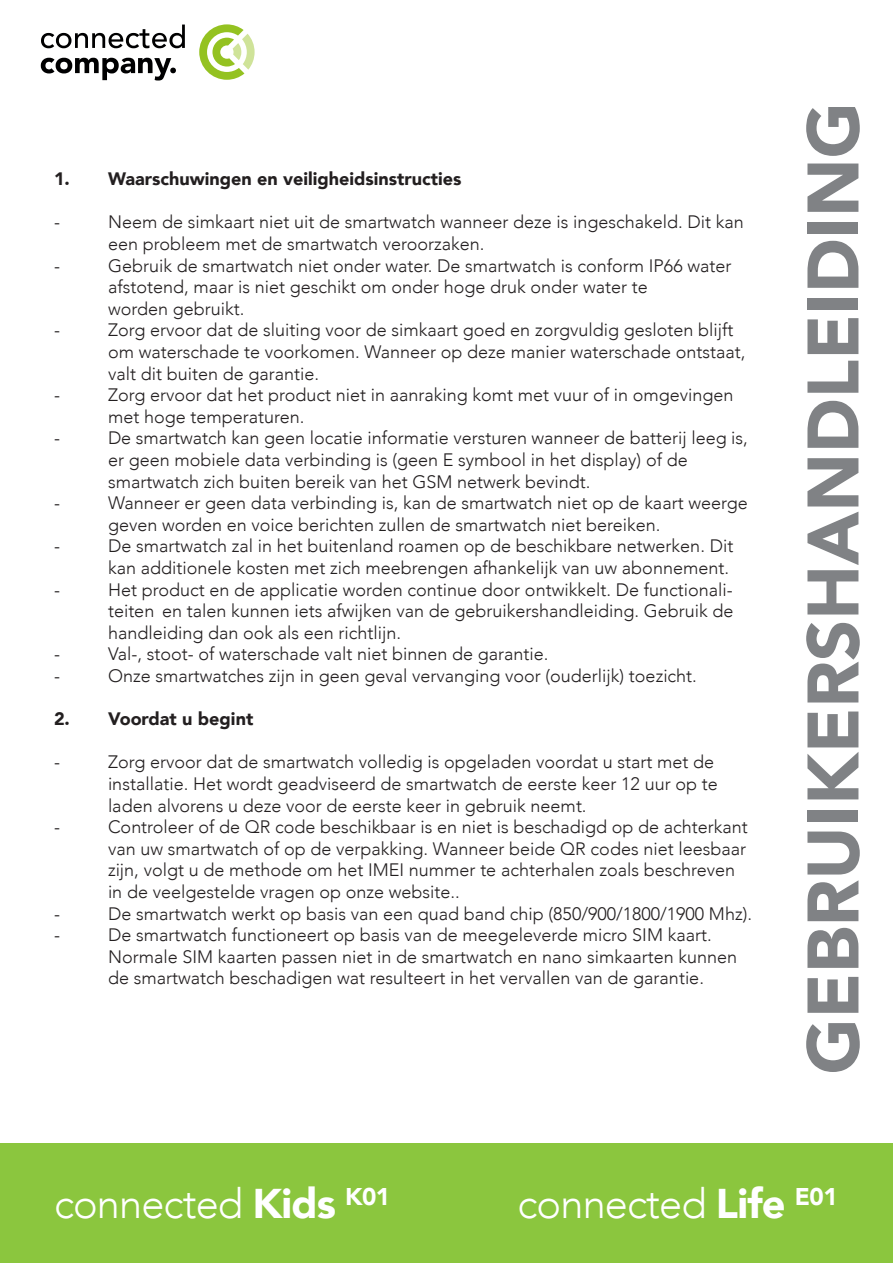
<style>
.page{position:relative;width:893px;height:1263px;background:#fff}
.page>*{position:absolute;margin:0;border:0;box-sizing:border-box;transform-origin:0 0}
.t1{font:900 72px "Avenir";color:#808285}
.t2{font:300 41.55px "Avenir";letter-spacing:-.02em;color:#fff}
.t3{font:300 18px/21.6px "Avenir";color:#231f20}
.t4{font:900 18px "Avenir";color:#231f20}
.s1{font-weight:900}
</style>
<div class="page">
<svg style="left:41px;top:25px;width:144px;height:23px"></svg>
<svg style="left:41px;top:58px;width:135px;height:23px"></svg>
<svg style="left:199px;top:24px;width:56px;height:56px"></svg>
<div style="left:0;top:1144px;width:893px;height:119px;background:#8bc63e"></div>
<p class="t4" style="left:54px;top:163px;width:409px">1. Waarschuwingen en veiligheidsinstructies</p>
<p class="t3" style="left:54px;top:211px;width:7px">-</p>
<p class="t3" style="left:108px;top:211px;width:637px">Neem de simkaart niet uit de smartwatch wanneer deze is ingeschakeld. Dit kan een probleem met de smartwatch veroorzaken.</p>
<p class="t3" style="left:54px;top:255px;width:7px">-</p>
<p class="t3" style="left:108px;top:255px;width:625px">Gebruik de smartwatch niet onder water. De smartwatch is conform IP66 water afstotend, maar is niet geschikt om onder hoge druk onder water te</p>
<p class="t3" style="left:108px;top:298px;width:138px">worden gebruikt.</p>
<p class="t3" style="left:54px;top:319px;width:7px">-</p>
<p class="t3" style="left:108px;top:319px;width:639px">Zorg ervoor dat de sluiting voor de simkaart goed en zorgvuldig gesloten blijft om waterschade te voorkomen. Wanneer op deze manier waterschade ontstaat, valt dit buiten de garantie.</p>
<p class="t3" style="left:54px;top:384px;width:7px">-</p>
<p class="t3" style="left:108px;top:384px;width:627px">Zorg ervoor dat het product niet in aanraking komt met vuur of in omgevingen met hoge temperaturen.</p>
<p class="t3" style="left:54px;top:427px;width:7px">-</p>
<p class="t3" style="left:108px;top:427px;width:641px">De smartwatch kan geen locatie informatie versturen wanneer de batterij leeg is, er geen mobiele data verbinding is (geen E symbool in het display) of de</p>
<p class="t3" style="left:108px;top:471px;width:484px">smartwatch zich buiten bereik van het GSM netwerk bevindt.</p>
<p class="t3" style="left:54px;top:492px;width:7px">-</p>
<p class="t3" style="left:108px;top:492px;width:641px">Wanneer er geen data verbinding is, kan de smartwatch niet op de kaart weerge geven worden en voice berichten zullen de smartwatch niet bereiken.</p>
<p class="t3" style="left:54px;top:535px;width:7px">-</p>
<p class="t3" style="left:108px;top:535px;width:627px">De smartwatch zal in het buitenland roamen op de beschikbare netwerken. Dit kan additionele kosten met zich meebrengen afhankelijk van uw abonnement.</p>
<p class="t3" style="left:54px;top:579px;width:7px">-</p>
<p class="t3" style="left:108px;top:579px;width:627px;text-align:justify">Het product en de applicatie worden continue door ontwikkelt. De functionali&shy;teiten en talen kunnen iets afwijken van de gebruikershandleiding. Gebruik de handleiding dan ook als een richtlijn.</p>
<p class="t3" style="left:54px;top:643px;width:7px">-</p>
<p class="t3" style="left:108px;top:643px;width:442px">Val-, stoot- of waterschade valt niet binnen de garantie.</p>
<p class="t3" style="left:54px;top:665px;width:7px">-</p>
<p class="t3" style="left:108px;top:665px;width:590px">Onze smartwatches zijn in geen geval vervanging voor (ouderlijk) toezicht.</p>
<p class="t4" style="left:54px;top:703px;width:201px">2. Voordat u begint</p>
<p class="t3" style="left:54px;top:751px;width:7px">-</p>
<p class="t3" style="left:108px;top:751px;width:611px">Zorg ervoor dat de smartwatch volledig is opgeladen voordat u start met de installatie. Het wordt geadviseerd de smartwatch de eerste keer 12 uur op te laden alvorens u deze voor de eerste keer in gebruik neemt.</p>
<p class="t3" style="left:54px;top:816px;width:7px">-</p>
<p class="t3" style="left:108px;top:816px;width:641px">Controleer of de QR code beschikbaar is en niet is beschadigd op de achterkant van uw smartwatch of op de verpakking. Wanneer beide QR codes niet leesbaar zijn, volgt u de methode om het IMEI nummer te achterhalen zoals beschreven in de veelgestelde vragen op onze website..</p>
<p class="t3" style="left:54px;top:903px;width:7px">-</p>
<p class="t3" style="left:108px;top:903px;width:645px">De smartwatch werkt op basis van een quad band chip (850/900/1800/1900 Mhz).</p>
<p class="t3" style="left:54px;top:924px;width:7px">-</p>
<p class="t3" style="left:108px;top:924px;width:631px">De smartwatch functioneert op basis van de meegeleverde micro SIM kaart.<br>Normale SIM kaarten passen niet in de smartwatch en nano simkaarten kunnen de smartwatch beschadigen wat resulteert in het vervallen van de garantie.</p>
<p class="t1" style="left:772px;top:1074px;width:973px;rotate:-90deg">GEBRUIKERSHANDLEIDING</p>
<p class="t2" style="left:54px;top:1179px;width:338px">connected <span class="s1">Kids</span> <sup>K01</sup></p>
<p class="t2" style="left:517px;top:1179px;width:322px">connected <span class="s1">Life</span> <sup>E01</sup></p>
</div>
